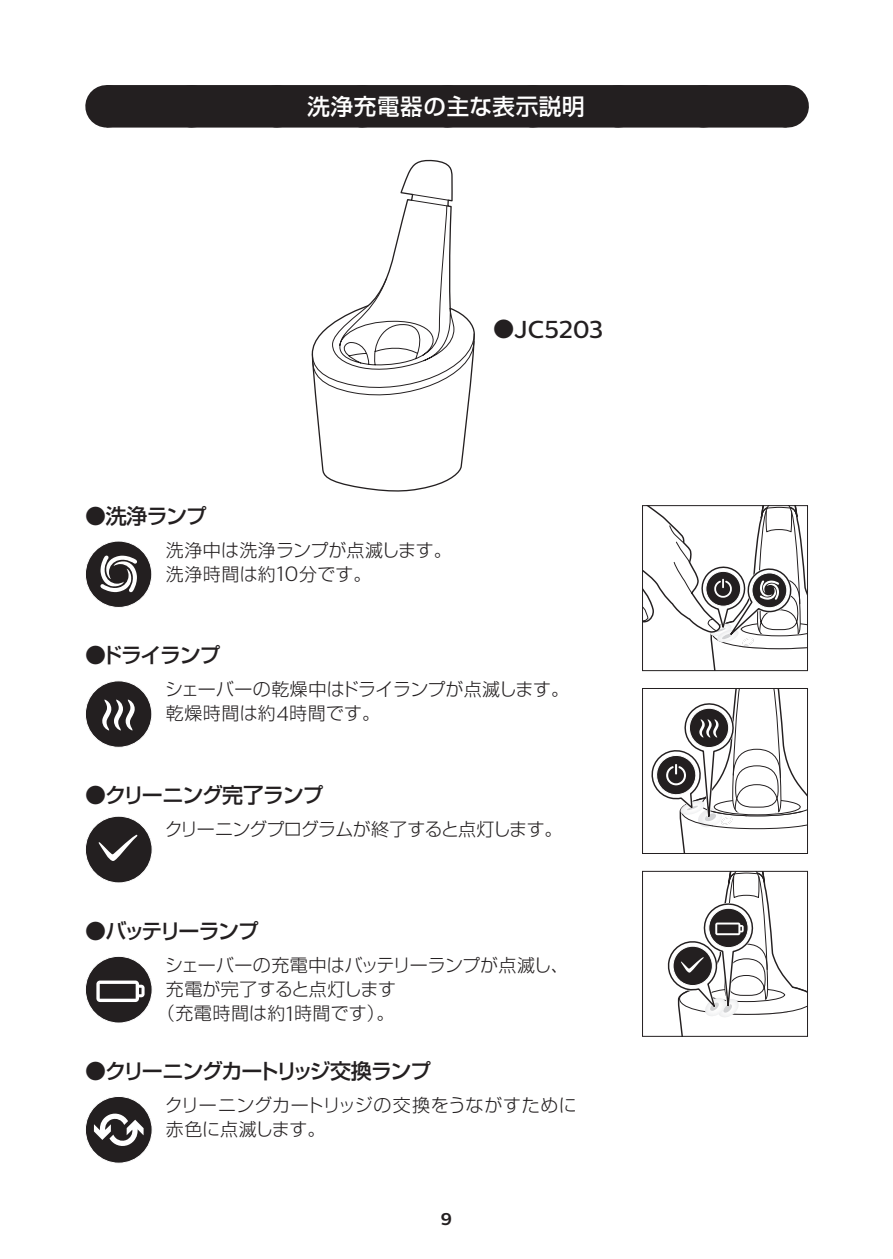
<style>
.page{position:relative;width:893px;height:1259px;background:#fff}
.page>*{position:absolute;margin:0;border:0;box-sizing:border-box;transform-origin:0 0}
.t1{font:500 24.3px "Centrale Sans";color:#231f20}
.t2{font:500 22.5px "Shin Go Pro";letter-spacing:.03em;color:#fff}
.t3{font:500 21px "Shin Go Pro";letter-spacing:-.07em;color:#231f20}
.t4{font:500 21px "Shin Go Pro";letter-spacing:-.105em;color:#231f20}
.t5{font:300 18px/24px "Shin Go Pro";letter-spacing:.005em;color:#231f20}
.t6{font:300 18px "Shin Go Pro";letter-spacing:-.04em;color:#231f20}
.t7{font:700 17.1px "Centrale Sans";color:#231f20}
.s1{font-family:"Shin Go Pro";font-size:21.3px}
.s2{font-family:"Centrale Sans";font-size:20.7px}
</style>
<div class="page">
<svg style="left:315px;top:160px;width:154px;height:332px"></svg>
<svg style="left:312px;top:194px;width:163px;height:209px"></svg>
<div style="left:107px;top:85px;width:680px;height:43px;background:#231f20"></div>
<svg style="left:192px;top:127px;width:552px;height:1px"></svg>
<hr style="left:787px;top:85px;width:1px;height:43px;background:#231f20">
<svg style="left:644px;top:507px;width:162px;height:162px"></svg>
<div style="left:642px;top:505px;width:166px;height:166px;border:1px solid #231f20"></div>
<div style="left:85px;top:541px;width:67px;height:66px;background:#231f20;border-radius:50%"></div>
<div style="left:85px;top:541px;width:67px;height:67px;border:1px solid #fff;border-radius:50%"></div>
<svg style="left:100px;top:555px;width:37px;height:38px"></svg>
<svg style="left:651px;top:690px;width:155px;height:162px"></svg>
<div style="left:642px;top:688px;width:166px;height:166px;border:1px solid #231f20"></div>
<div style="left:85px;top:681px;width:67px;height:66px;background:#231f20;border-radius:50%"></div>
<div style="left:85px;top:680px;width:67px;height:68px;border:1px solid #fff;border-radius:50%"></div>
<svg style="left:102px;top:699px;width:33px;height:32px"></svg>
<svg style="left:667px;top:873px;width:139px;height:162px"></svg>
<div style="left:642px;top:871px;width:166px;height:166px;border:1px solid #231f20"></div>
<div style="left:85px;top:956px;width:67px;height:67px;background:#231f20;border-radius:50%"></div>
<div style="left:85px;top:956px;width:67px;height:67px;border:1px solid #fff;border-radius:50%"></div>
<svg style="left:96px;top:980px;width:49px;height:22px"></svg>
<div style="left:85px;top:816px;width:67px;height:67px;background:#231f20;border-radius:50%"></div>
<div style="left:85px;top:816px;width:67px;height:67px;border:1px solid #fff;border-radius:50%"></div>
<svg style="left:98px;top:834px;width:40px;height:27px"></svg>
<div style="left:85px;top:1096px;width:67px;height:67px;background:#231f20;border-radius:50%"></div>
<div style="left:85px;top:1096px;width:67px;height:67px;border:1px solid #fff;border-radius:50%"></div>
<svg style="left:94px;top:1113px;width:50px;height:33px"></svg>
<p class="t2" style="left:308px;top:88px;width:279px">洗浄充電器の主な表示説明</p>
<h1 class="t1" style="left:493px;top:315px;width:111px"><span class="s1">●</span>JC5203</h1>
<p class="t3" style="left:85px;top:498px;width:123px">●洗浄ランプ</p>
<p class="t5" style="left:166px;top:535px;width:288px">洗浄中は洗浄ランプが点滅します。洗浄時間は約<span class="s2">10</span>分です。</p>
<p class="t3" style="left:85px;top:638px;width:137px">●ドライランプ</p>
<p class="t5" style="left:165px;top:675px;width:405px">シェーバーの乾燥中はドライランプが点滅します。乾燥時間は約<span class="s2">4</span>時間です。</p>
<p class="t3" style="left:85px;top:778px;width:240px">●クリーニング完了ランプ</p>
<p class="t6" style="left:165px;top:814px;width:399px">クリーニングプログラムが終了すると点灯します。</p>
<p class="t4" style="left:85px;top:914px;width:175px">●バッテリーランプ</p>
<p class="t5" style="left:165px;top:951px;width:405px">シェーバーの充電中はバッテリーランプが点滅し、</p>
<p class="t5" style="left:166px;top:975px;width:232px">充電が完了すると点灯します</p>
<p class="t5" style="left:157px;top:999px;width:239px">（充電時間は約<span class="s2">1</span>時間です）。</p>
<p class="t3" style="left:85px;top:1054px;width:348px">●クリーニングカートリッジ交換ランプ</p>
<p class="t5" style="left:165px;top:1091px;width:414px">クリーニングカートリッジの交換をうながすために赤色に点滅します。</p>
<p class="t7" style="left:441px;top:1208px;width:13px">9</p>
</div>
